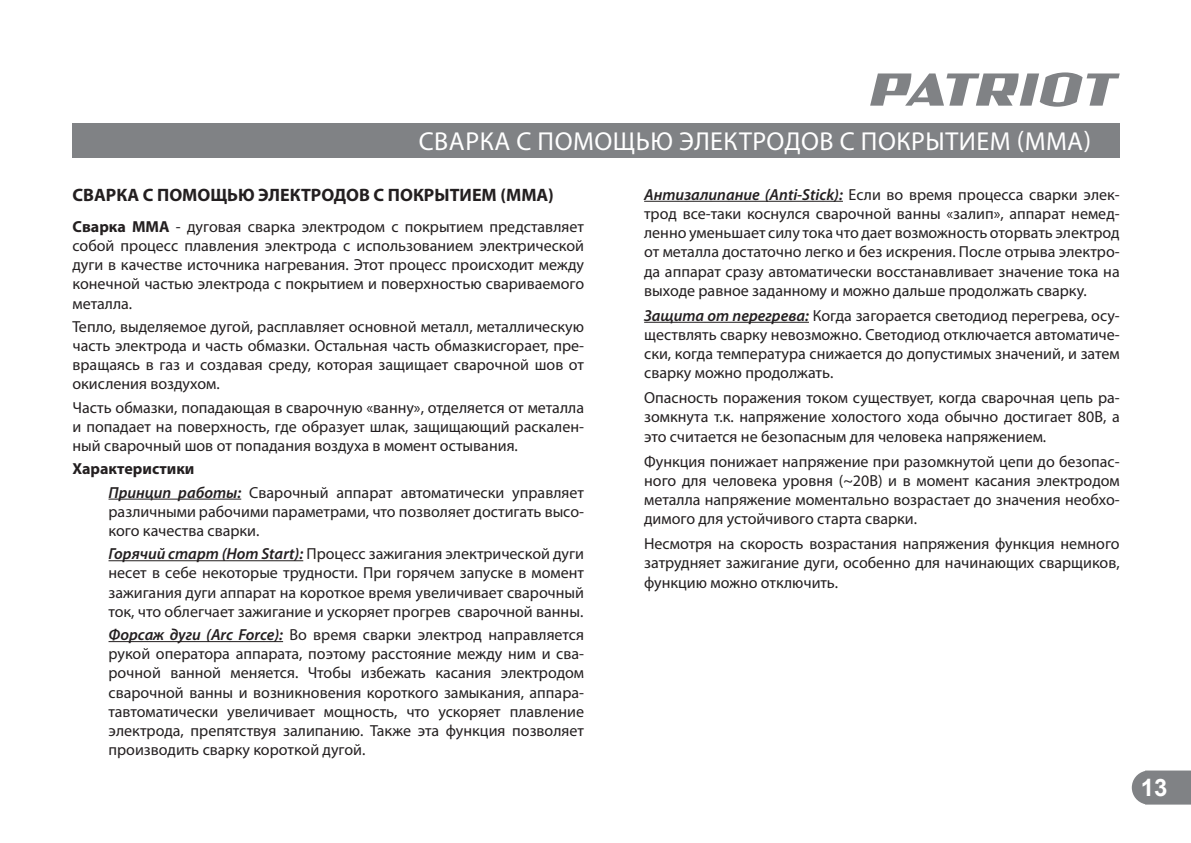
<style>
.page{position:relative;width:1191px;height:843px;background:#fff}
.page>*{position:absolute;margin:0;border:0;box-sizing:border-box;transform-origin:0 0}
.t1{font:26px "Myriad Pro";letter-spacing:.02em;color:#fff}
.t2{font:700 24px "Arial";color:#fff}
.t3{font:700 18px "Myriad Pro";color:#231f20}
.t4{font:16px/19.2px "Myriad Pro";color:#231f20;text-align:justify}
.s1{font-weight:700}
.s2{font-weight:600;font-style:italic}
</style>
<div class="page">
<svg style="left:1131px;top:770px;width:59px;height:34px"></svg>
<svg style="left:870px;top:72px;width:249px;height:35px"></svg>
<div style="left:72px;top:123px;width:1047px;height:34px;background:#808285"></div>
<hr style="left:108px;top:498px;width:133px;height:1px;background:#231f20">
<hr style="left:108px;top:560px;width:195px;height:1px;background:#231f20">
<hr style="left:108px;top:641px;width:175px;height:1px;background:#231f20">
<hr style="left:644px;top:201px;width:198px;height:1px;background:#231f20">
<hr style="left:644px;top:322px;width:164px;height:1px;background:#231f20">
<h1 class="t1" style="left:418px;top:129px;width:674px">СВАРКА С ПОМОЩЬЮ ЭЛЕКТРОДОВ С ПОКРЫТИЕМ (MMA)</h1>
<p class="t3" style="left:72px;top:186px;width:482px">СВАРКА С ПОМОЩЬЮ ЭЛЕКТРОДОВ С ПОКРЫТИЕМ (MMA)</p>
<p class="t4" style="left:72px;top:217px;width:513px"><span class="s1">Сварка ММА</span> - дуговая сварка электродом с покрытием представляет собой процесс плавления электрода с использованием электрической дуги в качестве источника нагревания. Этот процесс происходит между конечной частью электрода с покрытием и поверхностью свариваемого металла.</p>
<p class="t4" style="left:72px;top:317px;width:513px">Тепло, выделяемое дугой, расплавляет основной металл, металлическую часть электрода и часть обмазки. Остальная часть обмазкисгорает, пре&shy;вращаясь в газ и создавая среду, которая защищает сварочной шов от окисления воздухом.</p>
<p class="t4" style="left:72px;top:398px;width:513px">Часть обмазки, попадающая в сварочную «ванну», отделяется от металла и попадает на поверхность, где образует шлак, защищающий раскален&shy;ный сварочный шов от попадания воздуха в момент остывания.</p>
<p class="t4" style="left:108px;top:457px;width:477px;line-height:23.2px;text-indent:-36px"><span class="s1">Характеристики<br></span><span class="s2">Принцип работы:</span> Сварочный аппарат автоматически управляет</p>
<p class="t4" style="left:108px;top:502px;width:477px">различными рабочими параметрами, что позволяет достигать высо&shy;кого качества сварки.</p>
<p class="t4" style="left:108px;top:544px;width:477px"><span class="s2">Горячий старт (Hот Start):</span> Процесс зажигания электрической дуги несет в себе некоторые трудности. При горячем запуске в момент зажигания дуги аппарат на короткое время увеличивает сварочный ток, что облегчает зажигание и ускоряет прогрев сварочной ванны.</p>
<p class="t4" style="left:108px;top:625px;width:477px"><span class="s2">Форсаж дуги (Arc Force):</span> Во время сварки электрод направляется рукой оператора аппарата, поэтому расстояние между ним и сва&shy;рочной ванной меняется. Чтобы избежать касания электродом сварочной ванны и возникновения короткого замыкания, аппара&shy;тавтоматически увеличивает мощность, что ускоряет плавление электрода, препятствуя залипанию. Также эта функция позволяет производить сварку короткой дугой.</p>
<p class="t4" style="left:644px;top:185px;width:477px"><span class="s2">Антизалипание (Anti-Stick):</span> Если во время процесса сварки элек&shy;трод все-таки коснулся сварочной ванны «залип», аппарат немед&shy;ленно уменьшает силу тока что дает возможность оторвать электрод от металла достаточно легко и без искрения. После отрыва электро&shy;да аппарат сразу автоматически восстанавливает значение тока на выходе равное заданному и можно дальше продолжать сварку.</p>
<p class="t4" style="left:644px;top:306px;width:477px"><span class="s2">Защита от перегрева:</span> Когда загорается светодиод перегрева, осу&shy;ществлять сварку невозможно. Светодиод отключается автоматиче&shy;ски, когда температура снижается до допустимых значений, и затем сварку можно продолжать.</p>
<p class="t4" style="left:644px;top:388px;width:477px">Опасность поражения током существует, когда сварочная цепь ра&shy;зомкнута т.к. напряжение холостого хода обычно достигает 80В, а это считается не безопасным для человека напряжением.</p>
<p class="t4" style="left:644px;top:452px;width:477px">Функция понижает напряжение при разомкнутой цепи до безопас&shy;ного для человека уровня (~20В) и в момент касания электродом металла напряжение моментально возрастает до значения необхо&shy;димого для устойчивого старта сварки.</p>
<p class="t4" style="left:644px;top:534px;width:477px">Несмотря на скорость возрастания напряжения функция немного затрудняет зажигание дуги, особенно для начинающих сварщиков, функцию можно отключить.</p>
<h2 class="t2" style="left:1140px;top:773px;width:28px">13</h2>
</div>
